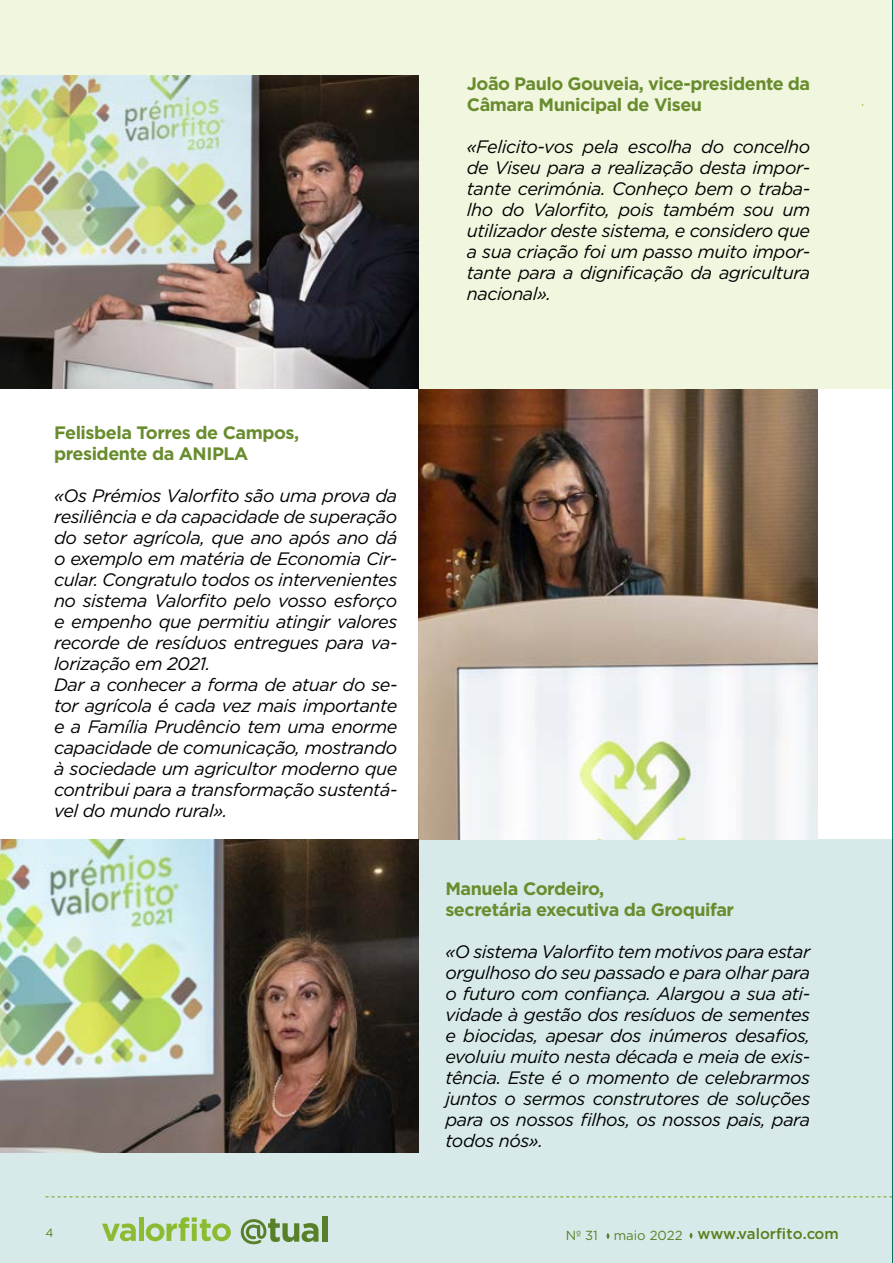
<style>
.page{position:relative;width:893px;height:1263px;background:#fff}
.page>*{position:absolute;margin:0;border:0;box-sizing:border-box;transform-origin:0 0}
.t1{font:italic 18px/21px "Gotham HTF";letter-spacing:-.025em;color:#000;text-align:justify}
.t2{font:700 18px/21px "Gotham HTF";letter-spacing:-.025em;color:#698c2e}
.t3{font:500 15.15px "Gotham HTF";color:#6b8a21}
.t4{font:12px "Gotham HTF";color:#698c2e}
.s1{font-weight:400;font-size:13.2px;color:#698c2e}
</style>
<div class="page">
<hr style="left:892px;top:0;width:1px;height:1263px;background:#007d78">
<div style="left:0;top:839px;width:893px;height:424px;background:#d7eae9"></div>
<div style="left:0;top:0;width:893px;height:389px;background:#f1f7df"></div>
<img style="left:0;top:75px;width:419px;height:314px">
<img style="left:419px;top:389px;width:399px;height:450px">
<img style="left:0;top:839px;width:419px;height:314px">
<p class="t2" style="left:467px;top:73px;width:345px">João Paulo Gouveia, vice-presidente da<br>Câmara Municipal de Viseu</p>
<p class="t1" style="left:467px;top:136px;width:345px">«Felicito-vos pela escolha do concelho de Viseu para a realização desta impor&shy;tante cerimónia. Conheço bem o traba&shy;lho do Valorfito, pois também sou um utilizador deste sistema, e considero que a sua criação foi um passo muito impor&shy;tante para a dignificação da agricultura nacional».</p>
<p class="t2" style="left:54px;top:422px;width:247px">Felisbela Torres de Campos, presidente da ANIPLA</p>
<p class="t1" style="left:54px;top:485px;width:345px;text-align:left">«Os Prémios Valorfito são uma prova da resiliência e da capacidade de superação do setor agrícola, que ano após ano dá o exemplo em matéria de Economia Cir&shy;cular. Congratulo todos os intervenientes no sistema Valorfito pelo vosso esforço e empenho que permitiu atingir valores recorde de resíduos entregues para va&shy;lorização em 2021.<br>Dar a conhecer a forma de atuar do se&shy;tor agrícola é cada vez mais importante e a Família Prudêncio tem uma enorme capacidade de comunicação, mostrando à sociedade um agricultor moderno que contribui para a transformação sustentá&shy;vel do mundo rural».</p>
<p class="t2" style="left:445px;top:877px;width:290px">Manuela Cordeiro,<br>secretária executiva da Groquifar</p>
<p class="t1" style="left:445px;top:941px;width:366px">«O sistema Valorfito tem motivos para estar orgulhoso do seu passado e para olhar para o futuro com confiança. Alargou a sua ati&shy;vidade à gestão dos resíduos de sementes e biocidas, apesar dos inúmeros desafios, evoluiu muito nesta década e meia de exis&shy;tência. Este é o momento de celebrarmos juntos o sermos construtores de soluções para os nossos filhos, os nossos pais, para todos nós».</p>
<p class="t4" style="left:46px;top:1226px;width:10px">4</p>
<p class="t3" style="left:566px;top:1225px;width:275px"><span class="s1">Nº 31 maio 2022</span> www.valorfito.com</p>
</div>
